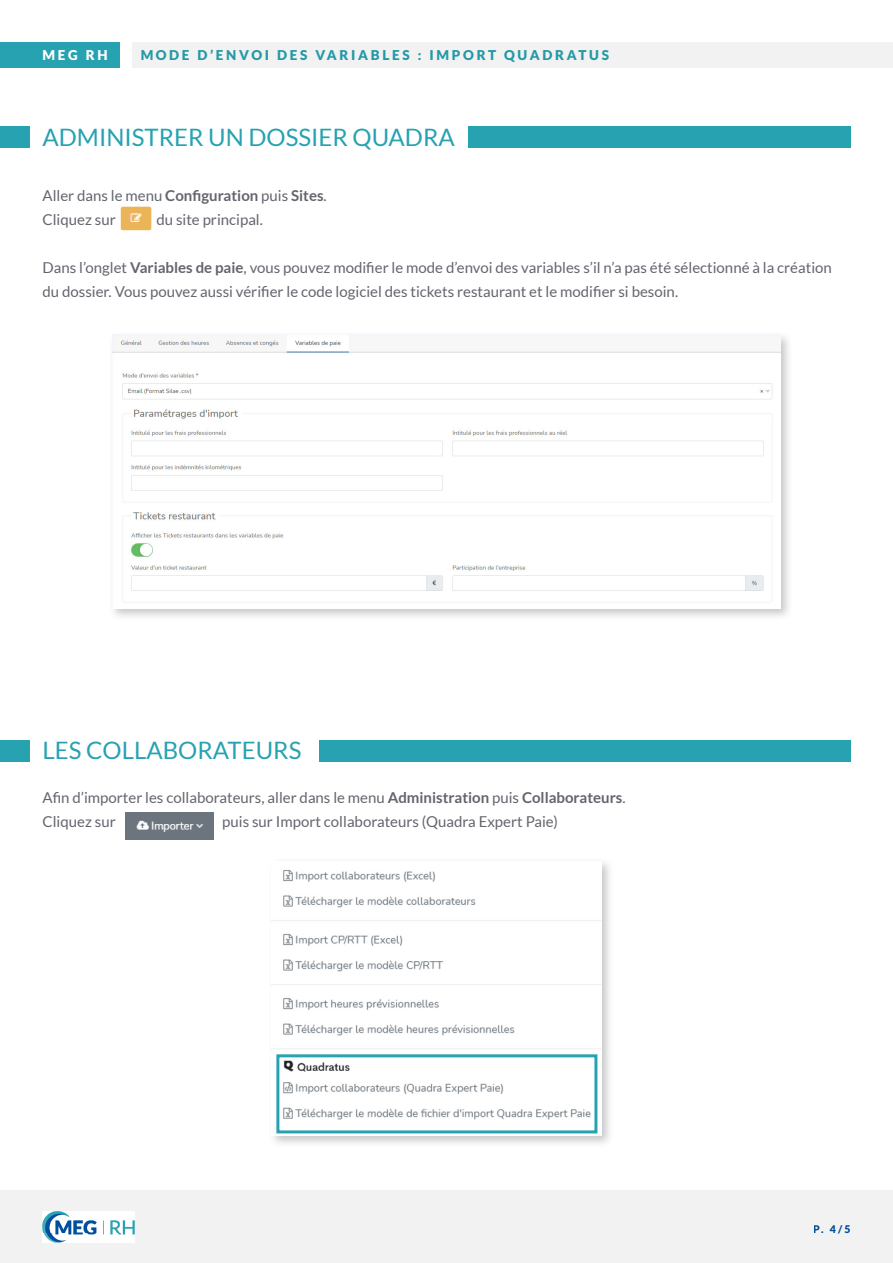
<style>
.page{position:relative;width:893px;height:1263px;background:#fff}
.page>*{position:absolute;margin:0;border:0;box-sizing:border-box;transform-origin:0 0}
.t1{font:24px "Lato";color:#26a2b1}
.t2{font:15px/24px "Lato";color:#64646e}
.t3{font:900 13.5px "Lato";letter-spacing:.2em;color:#26a2b1}
.t4{font:900 13.5px "Lato";color:#fff}
.t5{font:900 10.5px "Lato";color:#004fa1}
.s1{font-weight:700}
</style>
<div class="page">
<div style="left:0;top:1191px;width:893px;height:72px;background:#f2f2f2"></div>
<div style="left:132px;top:43px;width:761px;height:25px;background:#f2f2f2"></div>
<div style="left:0;top:43px;width:119px;height:25px;background:#26a2b1"></div>
<div style="left:0;top:740px;width:30px;height:21px;background:#26a2b1"></div>
<div style="left:319px;top:740px;width:531px;height:21px;background:#26a2b1"></div>
<img style="left:126px;top:812px;width:87px;height:28px">
<div style="left:268px;top:857px;width:346px;height:291px;background:#919198;opacity:.5"></div>
<img style="left:272px;top:861px;width:330px;height:275px">
<div style="left:276px;top:1054px;width:321px;height:79px;border:3px solid #26a2b1"></div>
<img style="left:43px;top:1211px;width:92px;height:31px">
<img style="left:120px;top:206px;width:32px;height:25px">
<div style="left:0;top:127px;width:30px;height:21px;background:#26a2b1"></div>
<div style="left:468px;top:127px;width:382px;height:21px;background:#26a2b1"></div>
<div style="left:108px;top:331px;width:685px;height:290px;background:#919198;opacity:.5"></div>
<img style="left:112px;top:335px;width:669px;height:273px">
<p class="t4" style="left:43px;top:47px;width:67px">MEG RH</p>
<p class="t3" style="left:140px;top:47px;width:470px">MODE D’ENVOI DES VARIABLES : IMPORT QUADRATUS</p>
<p class="t1" style="left:43px;top:124px;width:414px">ADMINISTRER UN DOSSIER QUADRA</p>
<p class="t2" style="left:43px;top:183px;width:286px">Aller dans le menu <span class="s1">Configuration</span> puis <span class="s1">Sites</span>.</p>
<p class="t2" style="left:43px;top:207px;width:75px">Cliquez sur</p>
<p class="t2" style="left:156px;top:207px;width:108px">du site principal.</p>
<p class="t2" style="left:43px;top:255px;width:791px">Dans l’onglet <span class="s1">Variables de paie</span>, vous pouvez modifier le mode d’envoi des variables s’il n’a pas été sélectionné à la création du dossier. Vous pouvez aussi vérifier le code logiciel des tickets restaurant et le modifier si besoin.</p>
<p class="t1" style="left:43px;top:737px;width:260px">LES COLLABORATEURS</p>
<p class="t2" style="left:43px;top:786px;width:585px">Afin d’importer les collaborateurs, aller dans le menu <span class="s1">Administration</span> puis <span class="s1">Collaborateurs</span>.</p>
<p class="t2" style="left:43px;top:810px;width:75px">Cliquez sur</p>
<p class="t2" style="left:222px;top:810px;width:337px">puis sur Import collaborateurs (Quadra Expert Paie)</p>
<p class="t5" style="left:814px;top:1223px;width:38px">P. 4/5</p>
</div>
